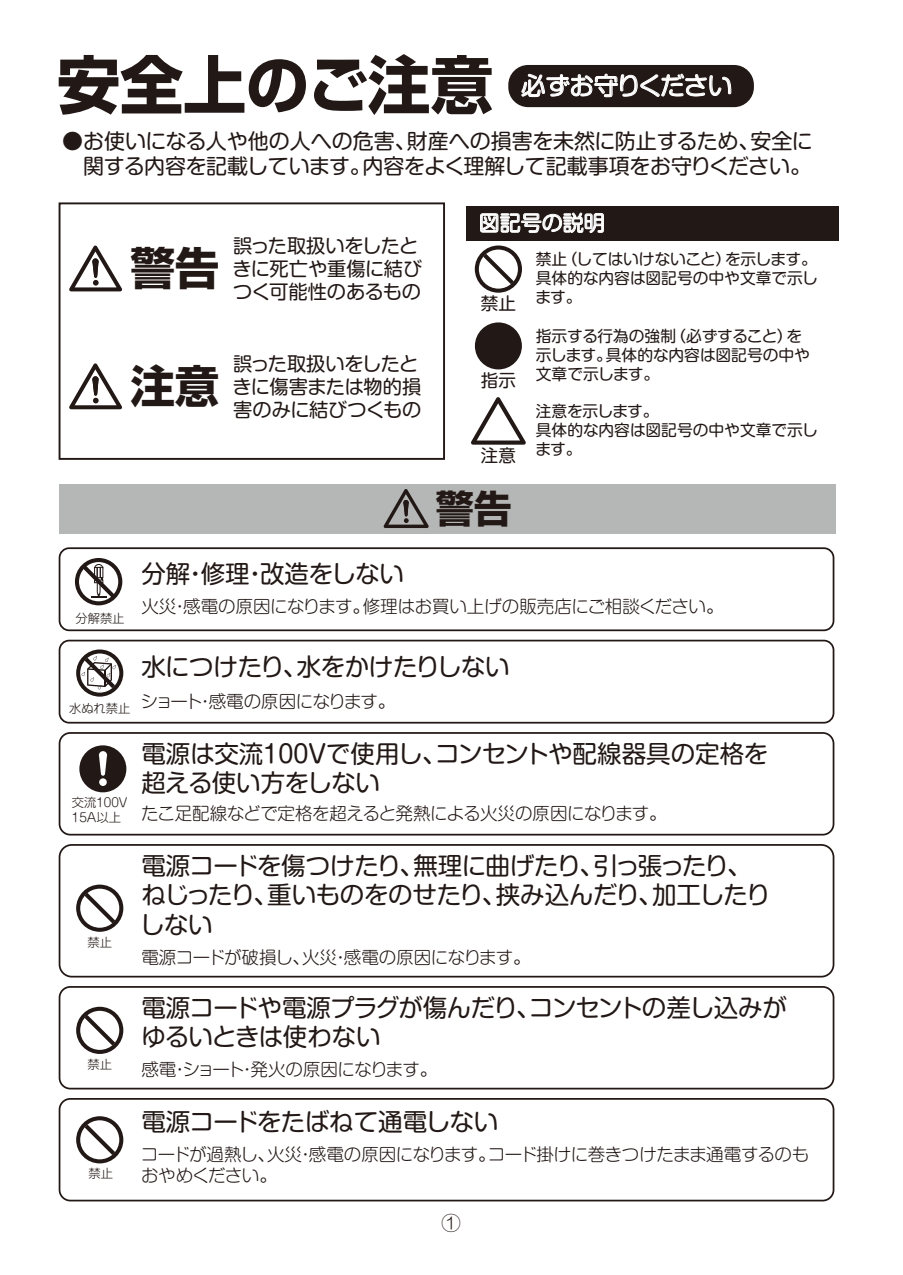
<style>
.page{position:relative;width:903px;height:1275px;background:#fff}
.page>*{position:absolute;margin:0;border:0;box-sizing:border-box;transform-origin:0 0}
.t1{font:700 63px "Shin Go Pro";color:#221815}
.t2{font:700 44.62px "Shin Go Pro";color:#221815}
.t3{font:700 37.98px "Shin Go Pro";color:#221815}
.t4{font:24.5px/29.4px "Shin M Go Pro";letter-spacing:-.02em;color:#221815}
.t5{font:24.5px/29.4px "Shin M Go Pro";color:#221815}
.t6{font:24.5px "Shin M Go Pro";letter-spacing:-.025em;color:#fff}
.t7{font:21px/25.2px "Shin M Go Pro";letter-spacing:-.01em;color:#221815}
.t8{font:21px "Shin M Go Pro";color:#fff}
.t9{font:19.25px/23.1px "Shin M Go Pro";letter-spacing:-.02em;color:#221815}
.t10{font:19.25px "HG Maru Gothic MPRO";color:#221815}
.t11{font:300 17.5px "Shin M Go Pro";letter-spacing:-.03em;color:#221815}
.t12{font:300 17.5px "Shin M Go Pro";letter-spacing:-.01em;color:#221815}
.t13{font:17.5px "Shin M Go Pro";color:#221815}
.t14{font:15.75px/18.9px "Shin M Go Pro";color:#221815}
.t15{font:300 12.25px/14.7px "Shin M Go Pro";color:#221815}
</style>
<div class="page">
<div style="left:508px;top:65px;width:246px;height:42px;background:#221815;border-radius:20px"></div>
<svg style="left:521px;top:65px;width:210px;height:41px"></svg>
<div style="left:59px;top:202px;width:386px;height:258px;border:2px solid #221815"></div>
<svg style="left:69px;top:246px;width:53px;height:45px"></svg>
<svg style="left:69px;top:363px;width:53px;height:46px"></svg>
<div style="left:466px;top:206px;width:372px;height:35px;background:#221815"></div>
<svg style="left:480px;top:212px;width:124px;height:21px"></svg>
<svg style="left:475px;top:245px;width:47px;height:48px"></svg>
<div style="left:475px;top:322px;width:47px;height:47px;background:#221815;border-radius:50%"></div>
<svg style="left:471px;top:397px;width:55px;height:48px"></svg>
<div style="left:60px;top:484px;width:776px;height:49px;background:#b5b6b6"></div>
<svg style="left:384px;top:489px;width:45px;height:39px"></svg>
<svg style="left:75px;top:558px;width:47px;height:47px"></svg>
<div style="left:59px;top:547px;width:775px;height:84px;border:2px solid #221815;border-radius:10px"></div>
<svg style="left:76px;top:885px;width:47px;height:47px"></svg>
<div style="left:59px;top:844px;width:775px;height:133px;border:2px solid #221815;border-radius:12px"></div>
<svg style="left:76px;top:649px;width:47px;height:48px"></svg>
<div style="left:59px;top:640px;width:775px;height:84px;border:2px solid #221815;border-radius:10px"></div>
<div style="left:79px;top:745px;width:47px;height:47px;background:#221815;border-radius:50%"></div>
<svg style="left:99px;top:751px;width:8px;height:25px"></svg>
<div style="left:99px;top:778px;width:8px;height:8px;background:#fff;border-radius:50%"></div>
<div style="left:59px;top:732px;width:775px;height:103px;border:2px solid #221815;border-radius:11px"></div>
<svg style="left:76px;top:1007px;width:47px;height:47px"></svg>
<div style="left:59px;top:986px;width:775px;height:103px;border:2px solid #221815;border-radius:11px"></div>
<svg style="left:76px;top:1116px;width:47px;height:47px"></svg>
<div style="left:59px;top:1098px;width:775px;height:103px;border:2px solid #221815;border-radius:11px"></div>
<h1 class="t1" style="left:57px;top:35px;width:438px">安全上のご注意</h1>
<h3 class="t6" style="left:521px;top:66px;width:213px">必ずお守りください</h3>
<p class="t7" style="left:62px;top:126px;width:752px">●お使いになる人や他の人への危害、財産への損害を未然に防止するため、安全に　関する内容を記載しています。内容をよく理解して記載事項をお守りください。</p>
<h2 class="t2" style="left:130px;top:233px;width:91px">警告</h2>
<p class="t9" style="left:233px;top:232px;width:191px">誤った取扱いをしたときに死亡や重傷に結びつく可能性のあるもの</p>
<h2 class="t2" style="left:130px;top:351px;width:91px">注意</h2>
<p class="t9" style="left:233px;top:349px;width:190px">誤った取扱いをしたときに傷害または物的損害のみに結びつくもの</p>
<p class="t8" style="left:479px;top:206px;width:127px">図記号の説明</p>
<p class="t13" style="left:481px;top:289px;width:36px">禁止</p>
<p class="t13" style="left:481px;top:366px;width:36px">指示</p>
<p class="t13" style="left:481px;top:441px;width:36px">注意</p>
<h3 class="t3" style="left:436px;top:478px;width:77px">警告</h3>
<p class="t14" style="left:535px;top:248px;width:284px;text-align:justify">禁止（してはいけないこと）を示します。具体的な内容は図記号の中や文章で示します。</p>
<p class="t14" style="left:536px;top:325px;width:276px">指示する行為の強制（必ずすること）を示します。具体的な内容は図記号の中や文章で示します。</p>
<p class="t14" style="left:535px;top:400px;width:284px">注意を示します。<br>具体的な内容は図記号の中や文章で示します。</p>
<p class="t15" style="left:76px;top:609px;width:50px">分解禁止</p>
<h3 class="t4" style="left:141px;top:556px;width:264px">分解・修理・改造をしない</h3>
<p class="t12" style="left:141px;top:592px;width:584px">火災・感電の原因になります。修理はお買い上げの販売店にご相談ください。</p>
<h3 class="t4" style="left:141px;top:649px;width:370px">水につけたり、水をかけたりしない</h3>
<p class="t11" style="left:69px;top:687px;width:328px"><sub>水ぬれ禁止</sub> ショート・感電の原因になります。</p>
<p class="t15" style="left:72px;top:794px;width:57px">交流100V<br>15A以上</p>
<p class="t15" style="left:87px;top:933px;width:26px">禁止</p>
<h3 class="t5" style="left:141px;top:736px;width:628px">電源は交流100Vで使用し、コンセントや配線器具の定格を超える使い方をしない</h3>
<p class="t11" style="left:141px;top:799px;width:527px">たこ足配線などで定格を超えると発熱による火災の原因になります。</p>
<h3 class="t4" style="left:140px;top:848px;width:632px">電源コードを傷つけたり、無理に曲げたり、引っ張ったり、ねじったり、重いものをのせたり、挟み込んだり、加工したりしない</h3>
<p class="t11" style="left:141px;top:943px;width:391px">電源コードが破損し、火災・感電の原因になります。</p>
<h3 class="t4" style="left:141px;top:990px;width:647px">電源コードや電源プラグが傷んだり、コンセントの差し込みがゆるいときは使わない</h3>
<p class="t15" style="left:87px;top:1055px;width:26px">禁止</p>
<p class="t11" style="left:141px;top:1055px;width:297px">感電・ショート・発火の原因になります。</p>
<h3 class="t4" style="left:141px;top:1104px;width:359px">電源コードをたばねて通電しない</h3>
<p class="t11" style="left:141px;top:1140px;width:670px">コードが過熱し、火災・感電の原因になります。コード掛けに巻きつけたまま通電するのも</p>
<p class="t15" style="left:89px;top:1165px;width:26px">禁止</p>
<p class="t11" style="left:141px;top:1161px;width:137px">おやめください。</p>
<p class="t10" style="left:441px;top:1214px;width:21px">①</p>
</div>
